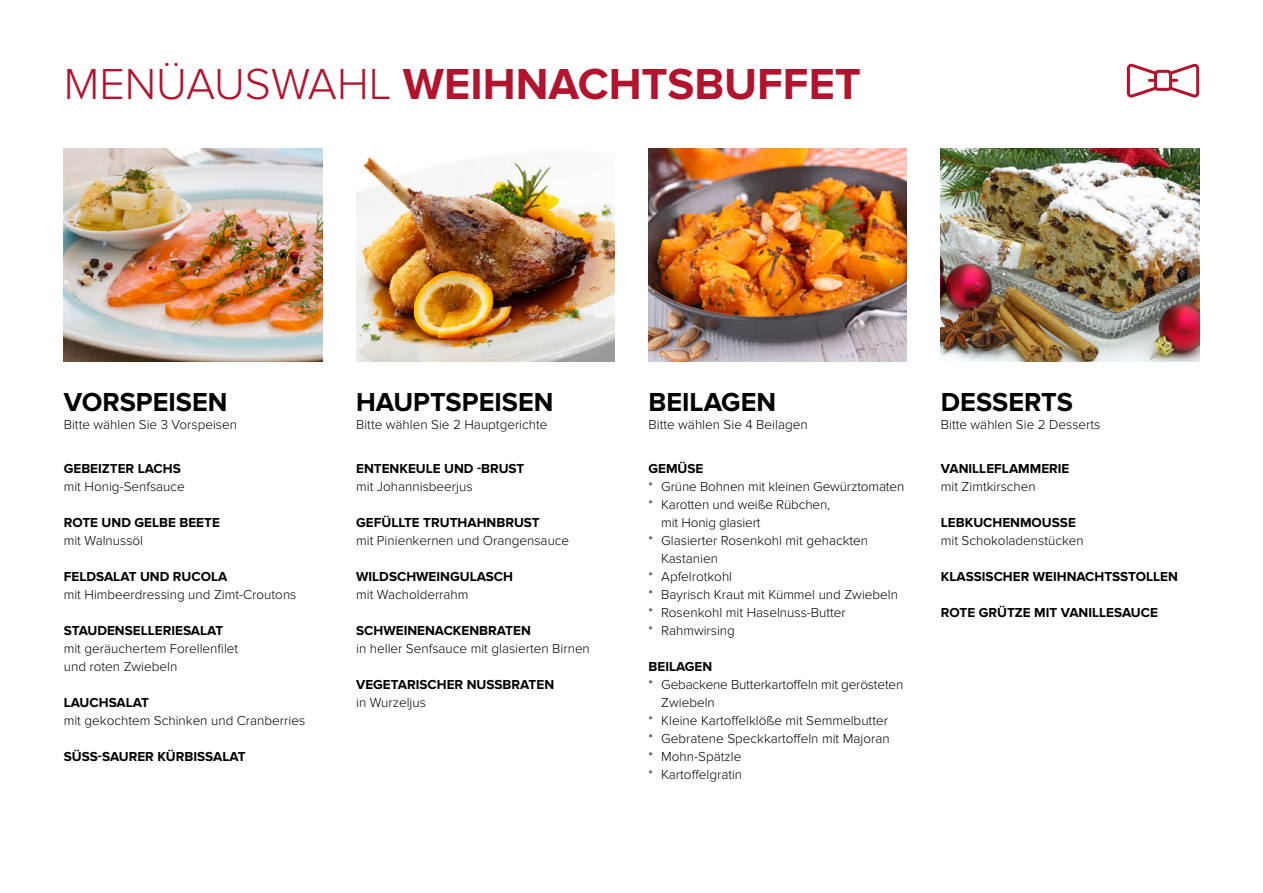
<style>
.page{position:relative;width:1263px;height:893px;background:#fff}
.page>*{position:absolute;margin:0;border:0;box-sizing:border-box;transform-origin:0 0}
.t1{font:700 45px "Proxima Nova";color:#b2132d}
.t2{font:700 27px "Proxima Nova";color:#000}
.t3{font:300 13.5px/18px "Proxima Nova";color:#000}
.t4{font:700 13.5px "Proxima Nova";color:#000}
.s1{font-weight:300}
</style>
<div class="page">
<svg style="left:1127px;top:64px;width:72px;height:34px"></svg>
<img style="left:64px;top:149px;width:258px;height:212px">
<img style="left:356px;top:157px;width:258px;height:204px">
<img style="left:648px;top:149px;width:259px;height:212px">
<img style="left:941px;top:149px;width:258px;height:212px">
<h1 class="t1" style="left:64px;top:58px;width:799px"><span class="s1">MENÜAUSWAHL</span> WEIHNACHTSBUFFET</h1>
<h2 class="t2" style="left:64px;top:386px;width:165px">VORSPEISEN</h2>
<h2 class="t2" style="left:356px;top:386px;width:199px">HAUPTSPEISEN</h2>
<h2 class="t2" style="left:648px;top:386px;width:129px">BEILAGEN</h2>
<h2 class="t2" style="left:941px;top:386px;width:134px">DESSERTS</h2>
<p class="t3" style="left:64px;top:416px;width:175px">Bitte wählen Sie 3 Vorspeisen</p>
<p class="t3" style="left:356px;top:416px;width:193px">Bitte wählen Sie 2 Hauptgerichte</p>
<p class="t3" style="left:648px;top:416px;width:161px">Bitte wählen Sie 4 Beilagen</p>
<p class="t3" style="left:941px;top:416px;width:161px">Bitte wählen Sie 2 Desserts</p>
<p class="t4" style="left:64px;top:461px;width:119px">GEBEIZTER LACHS</p>
<p class="t3" style="left:64px;top:478px;width:123px">mit Honig-Senfsauce</p>
<p class="t4" style="left:64px;top:515px;width:158px">ROTE UND GELBE BEETE</p>
<p class="t3" style="left:64px;top:532px;width:81px">mit Walnussöl</p>
<p class="t4" style="left:64px;top:569px;width:165px">FELDSALAT UND RUCOLA</p>
<p class="t3" style="left:64px;top:586px;width:234px">mit Himbeerdressing und Zimt-Croutons</p>
<p class="t4" style="left:64px;top:623px;width:161px">STAUDENSELLERIESALAT</p>
<p class="t3" style="left:64px;top:640px;width:176px">mit geräuchertem Forellenfilet und roten Zwiebeln</p>
<p class="t4" style="left:64px;top:695px;width:87px">LAUCHSALAT</p>
<p class="t3" style="left:64px;top:712px;width:243px">mit gekochtem Schinken und Cranberries</p>
<p class="t4" style="left:64px;top:749px;width:183px">SÜSS-SAURER KÜRBISSALAT</p>
<p class="t4" style="left:356px;top:461px;width:170px">ENTENKEULE UND -BRUST</p>
<p class="t3" style="left:356px;top:478px;width:118px">mit Johannisbeerjus</p>
<p class="t4" style="left:356px;top:515px;width:185px">GEFÜLLTE TRUTHAHNBRUST</p>
<p class="t3" style="left:356px;top:532px;width:215px">mit Pinienkernen und Orangensauce</p>
<p class="t4" style="left:356px;top:569px;width:158px">WILDSCHWEINGULASCH</p>
<p class="t3" style="left:356px;top:586px;width:114px">mit Wacholderrahm</p>
<p class="t4" style="left:356px;top:623px;width:176px">SCHWEINENACKENBRATEN</p>
<p class="t3" style="left:356px;top:640px;width:235px">in heller Senfsauce mit glasierten Birnen</p>
<p class="t4" style="left:356px;top:677px;width:200px">VEGETARISCHER NUSSBRATEN</p>
<p class="t3" style="left:356px;top:694px;width:71px">in Wurzeljus</p>
<p class="t4" style="left:648px;top:461px;width:56px">GEMÜSE</p>
<p class="t3" style="left:648px;top:478px;width:257px">* Grüne Bohnen mit kleinen Gewürztomaten</p>
<p class="t3" style="left:648px;top:496px;width:183px">* Karotten und weiße Rübchen,</p>
<p class="t3" style="left:661px;top:514px;width:101px">mit Honig glasiert</p>
<p class="t3" style="left:648px;top:532px;width:221px">* Glasierter Rosenkohl mit gehackten</p>
<p class="t3" style="left:661px;top:550px;width:58px">Kastanien</p>
<p class="t3" style="left:648px;top:568px;width:85px">* Apfelrotkohl</p>
<p class="t3" style="left:648px;top:586px;width:251px">* Bayrisch Kraut mit Kümmel und Zwiebeln</p>
<p class="t3" style="left:648px;top:604px;width:199px">* Rosenkohl mit Haselnuss-Butter</p>
<p class="t3" style="left:648px;top:622px;width:88px">* Rahmwirsing</p>
<p class="t4" style="left:648px;top:659px;width:65px">BEILAGEN</p>
<p class="t3" style="left:648px;top:676px;width:256px">* Gebackene Butterkartoffeln mit gerösteten</p>
<p class="t3" style="left:661px;top:694px;width:55px">Zwiebeln</p>
<p class="t3" style="left:648px;top:712px;width:241px">* Kleine Kartoffelklöße mit Semmelbutter</p>
<p class="t3" style="left:648px;top:730px;width:243px">* Gebratene Speckkartoffeln mit Majoran</p>
<p class="t3" style="left:648px;top:748px;width:94px">* Mohn-Spätzle</p>
<p class="t3" style="left:648px;top:766px;width:95px">* Kartoffelgratin</p>
<p class="t4" style="left:941px;top:461px;width:130px">VANILLEFLAMMERIE</p>
<p class="t3" style="left:941px;top:478px;width:96px">mit Zimtkirschen</p>
<p class="t4" style="left:941px;top:515px;width:137px">LEBKUCHENMOUSSE</p>
<p class="t3" style="left:941px;top:532px;width:144px">mit Schokoladenstücken</p>
<p class="t4" style="left:941px;top:569px;width:239px">KLASSISCHER WEIHNACHTSSTOLLEN</p>
<p class="t4" style="left:941px;top:605px;width:219px">ROTE GRÜTZE MIT VANILLESAUCE</p>
</div>
